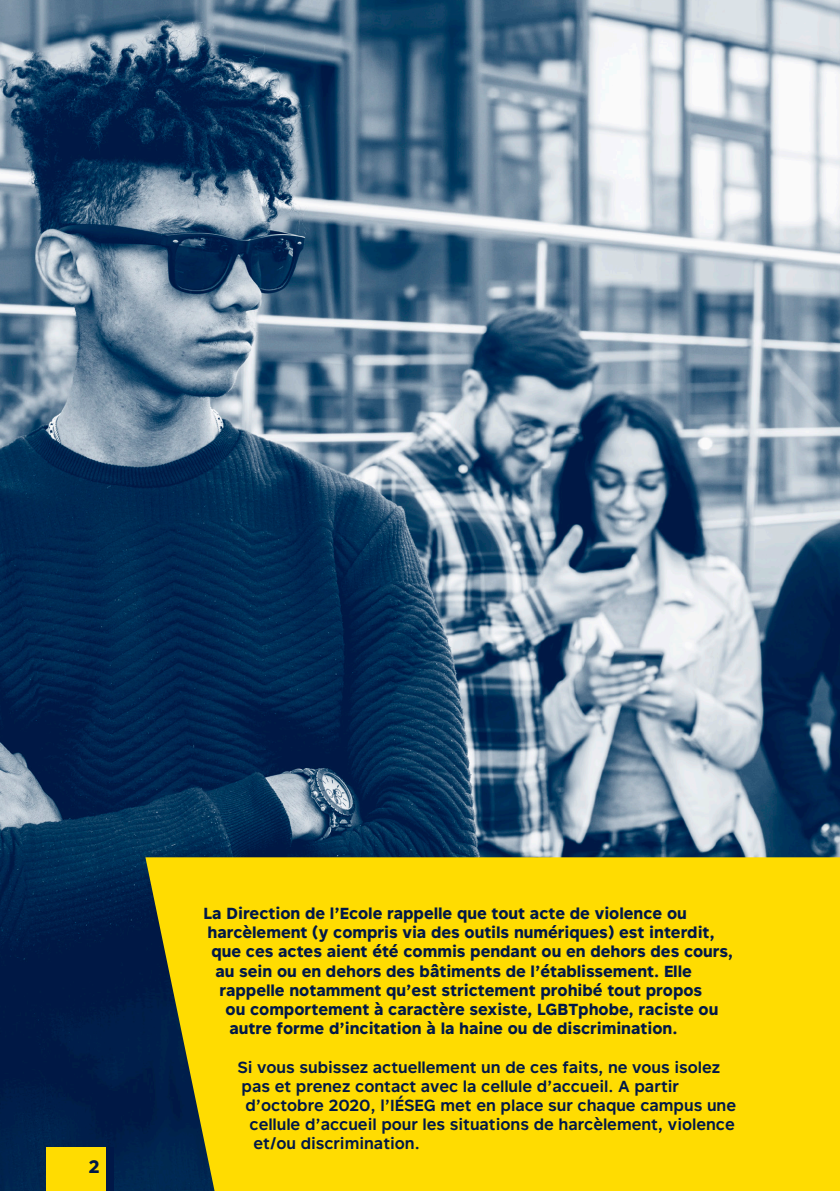
<style>
.page{position:relative;width:840px;height:1191px;background:#fff}
.page>*{position:absolute;margin:0;border:0;box-sizing:border-box;transform-origin:0 0}
.t1{font:700 18px "Rutan";color:#001848}
.t2{font:700 16px "Rutan";color:#001848}
.t3{font:600 16px "Rutan";color:#001848}
</style>
<div class="page">
<img style="left:0;top:0;width:839px;height:1191px">
<div style="left:105px;top:1147px;width:8px;height:44px;background:#001848"></div>
<div style="left:46px;top:1147px;width:59px;height:44px;background:#ffdc01"></div>
<div style="left:145px;top:857px;width:694px;height:334px;background:#ffdc01"></div>
<p class="t1" style="left:89px;top:1152px;width:13px">2</p>
<p class="t2" style="left:203px;top:900px;width:484px">La Direction de l’Ecole rappelle que tout acte de violence ou</p>
<p class="t2" style="left:207px;top:919px;width:508px">harcèlement (y compris via des outils numériques) est interdit,</p>
<p class="t2" style="left:211px;top:938px;width:523px">que ces actes aient été commis pendant ou en dehors des cours,</p>
<p class="t2" style="left:215px;top:957px;width:477px">au sein ou en dehors des bâtiments de l’établissement. Elle</p>
<p class="t2" style="left:219px;top:977px;width:484px">rappelle notamment qu’est strictement prohibé tout propos</p>
<p class="t2" style="left:225px;top:996px;width:494px">ou comportement à caractère sexiste, LGBTphobe, raciste ou</p>
<p class="t2" style="left:229px;top:1015px;width:449px">autre forme d’incitation à la haine ou de discrimination.</p>
<p class="t3" style="left:237px;top:1053px;width:484px">Si vous subissez actuellement un de ces faits, ne vous isolez</p>
<p class="t3" style="left:241px;top:1073px;width:438px">pas et prenez contact avec la cellule d’accueil. A partir</p>
<p class="t3" style="left:245px;top:1092px;width:492px">d’octobre 2020, l’IÉSEG met en place sur chaque campus une</p>
<p class="t3" style="left:249px;top:1111px;width:486px">cellule d’accueil pour les situations de harcèlement, violence</p>
<p class="t3" style="left:253px;top:1130px;width:167px">et/ou discrimination.</p>
</div>
